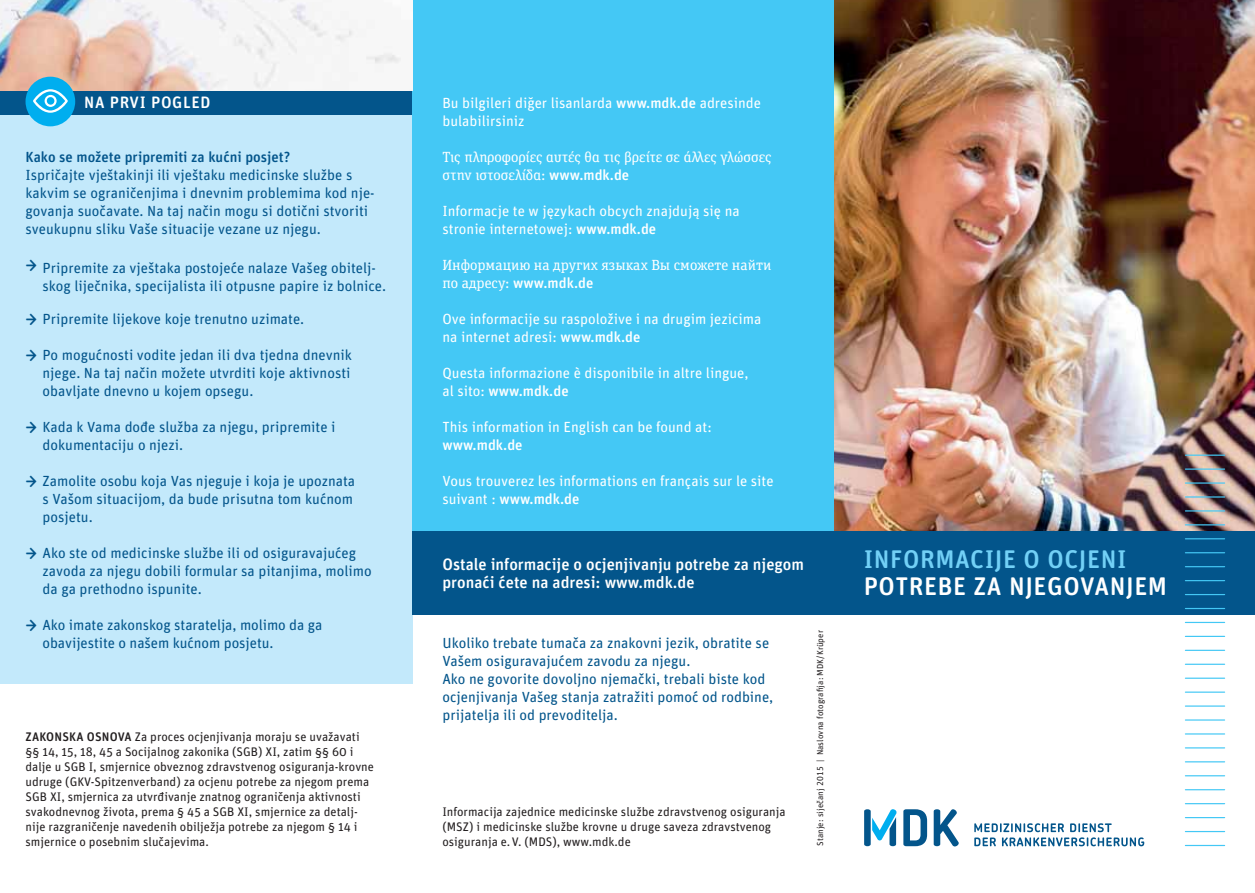
<style>
.page{position:relative;width:1255px;height:893px;background:#fff}
.page>*{position:absolute;margin:0;border:0;box-sizing:border-box;transform-origin:0 0}
.t1{font:500 25.5px "Unit Rounded Pro";letter-spacing:.025em;color:#fff}
.t2{font:500 25.5px "Unit Rounded Pro";letter-spacing:.025em;color:#72d0f6}
.t3{font:500 16.5px/18px "Unit Rounded Pro";color:#fff}
.t4{font:500 16.5px "Unit Rounded Pro";letter-spacing:.04em;color:#fff}
.t5{font:14.7px/18px "Unit Rounded Pro";color:#03558b}
.t6{font:14.7px/18px "Unit Rounded Pro";color:#fff}
.t7{font:14.7px/18px "Unit Slab Pro";color:#fff}
.t8{font:500 14.7px "Unit Rounded OT";color:#fff}
.t9{font:500 14.7px "Unit Rounded Pro";color:#03558b}
.t10{font:12.45px/15px "Unit Rounded Pro";color:#231f20}
.t11{font:12.45px/15px "Unit Rounded OT";color:#231f20}
.t12{font:8.7px "Unit Rounded OT";letter-spacing:.01em;color:#231f20}
.s1{font-family:"Unit Rounded OT";font-weight:500}
.s2{font-family:"Unit Slab Pro";font-weight:400}
.s3{font-family:"Unit Rounded Pro";font-weight:400}
.s4{font-family:"Unit Rounded OT";font-weight:500;font-size:16.5px}
.s5{font-family:"Unit Rounded OT"}
.s6{font-family:"Unit Rounded Pro"}
</style>
<div class="page">
<img style="left:833px;top:0;width:421px;height:531px">
<div style="left:0;top:99px;width:412px;height:585px;background:#c3e9fb"></div>
<div style="left:0;top:90px;width:412px;height:24px;background:#03558b"></div>
<div style="left:412px;top:0;width:421px;height:533px;background:#44c8f5"></div>
<div style="left:412px;top:531px;width:842px;height:84px;background:#03558b"></div>
<hr style="left:1185px;top:455px;width:39px;height:1px;background:#44c8f5">
<hr style="left:1185px;top:468px;width:39px;height:2px;background:#44c8f5">
<hr style="left:1185px;top:482px;width:39px;height:2px;background:#44c8f5">
<hr style="left:1185px;top:496px;width:39px;height:2px;background:#44c8f5">
<hr style="left:1185px;top:510px;width:39px;height:1px;background:#44c8f5">
<hr style="left:1185px;top:524px;width:39px;height:1px;background:#44c8f5">
<hr style="left:1185px;top:538px;width:39px;height:1px;background:#44c8f5">
<hr style="left:1185px;top:552px;width:39px;height:1px;background:#44c8f5">
<hr style="left:1185px;top:566px;width:39px;height:1px;background:#44c8f5">
<hr style="left:1185px;top:580px;width:39px;height:1px;background:#44c8f5">
<hr style="left:1185px;top:594px;width:39px;height:1px;background:#44c8f5">
<hr style="left:1185px;top:608px;width:39px;height:1px;background:#44c8f5">
<hr style="left:1185px;top:622px;width:39px;height:1px;background:#44c8f5">
<hr style="left:1185px;top:636px;width:39px;height:1px;background:#44c8f5">
<hr style="left:1185px;top:650px;width:39px;height:1px;background:#44c8f5">
<hr style="left:1185px;top:664px;width:39px;height:1px;background:#44c8f5">
<hr style="left:1185px;top:678px;width:39px;height:1px;background:#44c8f5">
<hr style="left:1185px;top:691px;width:39px;height:2px;background:#44c8f5">
<hr style="left:1185px;top:705px;width:39px;height:2px;background:#44c8f5">
<hr style="left:1185px;top:719px;width:39px;height:2px;background:#44c8f5">
<hr style="left:1185px;top:733px;width:39px;height:2px;background:#44c8f5">
<hr style="left:1185px;top:747px;width:39px;height:1px;background:#44c8f5">
<hr style="left:1185px;top:761px;width:39px;height:1px;background:#44c8f5">
<hr style="left:1185px;top:775px;width:39px;height:1px;background:#44c8f5">
<hr style="left:1185px;top:789px;width:39px;height:1px;background:#44c8f5">
<hr style="left:1185px;top:803px;width:39px;height:1px;background:#44c8f5">
<hr style="left:1185px;top:817px;width:39px;height:1px;background:#44c8f5">
<hr style="left:1185px;top:831px;width:39px;height:1px;background:#44c8f5">
<hr style="left:1185px;top:845px;width:39px;height:1px;background:#44c8f5">
<svg style="left:974px;top:823px;width:170px;height:23px"></svg>
<svg style="left:903px;top:809px;width:55px;height:37px"></svg>
<svg style="left:864px;top:809px;width:33px;height:37px"></svg>
<img style="left:0;top:0;width:401px;height:90px">
<div style="left:26px;top:77px;width:49px;height:49px;background:#00aeef;border-radius:50%"></div>
<svg style="left:33px;top:89px;width:35px;height:24px"></svg>
<p class="t4" style="left:84px;top:96px;width:128px">NA PRVI POGLED</p>
<p class="t6" style="left:442px;top:95px;width:320px">Bu bilgileri diğer lisanlarda <span class="s1">www.mdk.de</span> adresinde bulabilirsiniz</p>
<p class="t7" style="left:442px;top:148px;width:331px">Τις πληροφορίες αυτές θα τις βρείτε σε άλλες γλώσσες στην ιστοσελίδα: <span class="s1">www.mdk.de</span></p>
<p class="t6" style="left:442px;top:203px;width:299px">Informacje te w językach obcych znajdują się na stronie internetowej: <span class="s1">www.mdk.de</span></p>
<p class="t7" style="left:442px;top:256px;width:330px">Информацию на других языках Вы сможете найти</p>
<p class="t8" style="left:442px;top:277px;width:152px"><span class="s2">по адресу:</span> www.mdk.de</p>
<p class="t6" style="left:442px;top:311px;width:320px">Ove informacije su raspoložive i na drugim jezicima na internet adresi: <span class="s1">www.mdk.de</span></p>
<p class="t6" style="left:442px;top:365px;width:307px">Questa informazione è disponibile in altre lingue,</p>
<p class="t8" style="left:442px;top:385px;width:128px"><span class="s3">al sito:</span> www.mdk.de</p>
<p class="t6" style="left:442px;top:419px;width:271px">This information in English can be found at:</p>
<p class="t8" style="left:442px;top:439px;width:82px">www.mdk.de</p>
<p class="t6" style="left:442px;top:473px;width:333px">Vous trouverez les informations en français sur le site</p>
<p class="t8" style="left:442px;top:493px;width:138px"><span class="s3">suivant :</span> www.mdk.de</p>
<p class="t9" style="left:26px;top:151px;width:266px">Kako se možete pripremiti za kućni posjet?</p>
<p class="t5" style="left:26px;top:168px;width:350px">Ispričajte vještakinji ili vještaku medicinske službe s kakvim se ograničenjima i dnevnim problemima kod nje&shy;govanja suočavate. Na taj način mogu si dotični stvoriti sveukupnu sliku Vaše situacije vezane uz njegu.</p>
<p class="t5" style="left:43px;top:260px;width:345px;text-indent:-17px"><span class="s4">→</span> Pripremite za vještaka postojeće nalaze Vašeg obitelj&shy;skog liječnika, specijalista ili otpusne papire iz bolnice.</p>
<p class="t5" style="left:26px;top:312px;width:280px"><span class="s4">→</span> Pripremite lijekove koje trenutno uzimate.</p>
<p class="t5" style="left:43px;top:348px;width:311px;text-align:justify;text-indent:-17px"><span class="s4">→</span> Po mogućnosti vodite jedan ili dva tjedna dnevnik njege. Na taj način možete utvrditi koje aktivnosti obavljate dnevno u kojem opsegu.</p>
<p class="t5" style="left:43px;top:420px;width:294px;text-indent:-17px"><span class="s4">→</span> Kada k Vama dođe služba za njegu, pripremite i dokumentaciju o njezi.</p>
<p class="t5" style="left:43px;top:474px;width:314px;text-indent:-17px"><span class="s4">→</span> Zamolite osobu koja Vas njeguje i koja je upoznata s Vašom situacijom, da bude prisutna tom kućnom posjetu.</p>
<p class="t5" style="left:43px;top:546px;width:330px;text-indent:-17px"><span class="s4">→</span> Ako ste od medicinske službe ili od osiguravajućeg zavoda za njegu dobili formular sa pitanjima, molimo da ga prethodno ispunite.</p>
<p class="t5" style="left:43px;top:618px;width:281px;text-indent:-17px"><span class="s4">→</span> Ako imate zakonskog staratelja, molimo da ga obavijestite o našem kućnom posjetu.</p>
<p class="t3" style="left:442px;top:557px;width:363px">Ostale informacije o ocjenjivanju potrebe za njegom pronaći ćete na adresi: <span class="s5">www.mdk.de</span></p>
<p class="t5" style="left:442px;top:635px;width:332px">Ukoliko trebate tumača za znakovni jezik, obratite se Vašem osiguravajućem zavodu za njegu.<br>Ako ne govorite dovoljno njemački, trebali biste kod ocjenjivanja Vašeg stanja zatražiti pomoć od rodbine, prijatelja ili od prevoditelja.</p>
<p class="t10" style="left:26px;top:731px;width:350px"><span class="s1">ZAKONSKA OSNOVA</span> Za proces ocjenjivanja moraju se uvažavati §§ 14, 15, 18, 45 a Socijalnog zakonika (SGB) XI, zatim §§ 60 i dalje u SGB I, smjernice obveznog zdravstvenog osiguranja-krovne udruge (GKV-Spitzenverband) za ocjenu potrebe za njegom prema SGB XI, smjernica za utvrđivanje znatnog ograničenja aktivnosti svakodnevnog života, prema § 45 a SGB XI, smjernice za detalj&shy;nije razgraničenje navedenih obilježja potrebe za njegom § 14 i smjernice o posebnim slučajevima.</p>
<p class="t11" style="left:442px;top:805px;width:345px">Informacija zajednice medicinske službe zdravstvenog osiguranja (MSZ) i medicinske službe krovne u druge saveza zdravstvenog osiguranja e. V. (MDS), www.mdk.de</p>
<p class="t12" style="left:817px;top:846px;width:217px;rotate:-90deg"><span class="s6">Stanje: siječanj 2015</span> | Naslovna fotografija: MDK/Krüper</p>
<h1 class="t2" style="left:863px;top:550px;width:264px">INFORMACIJE O OCJENI</h1>
<h1 class="t1" style="left:863px;top:577px;width:305px">POTREBE ZA NJEGOVANJEM</h1>
</div>
